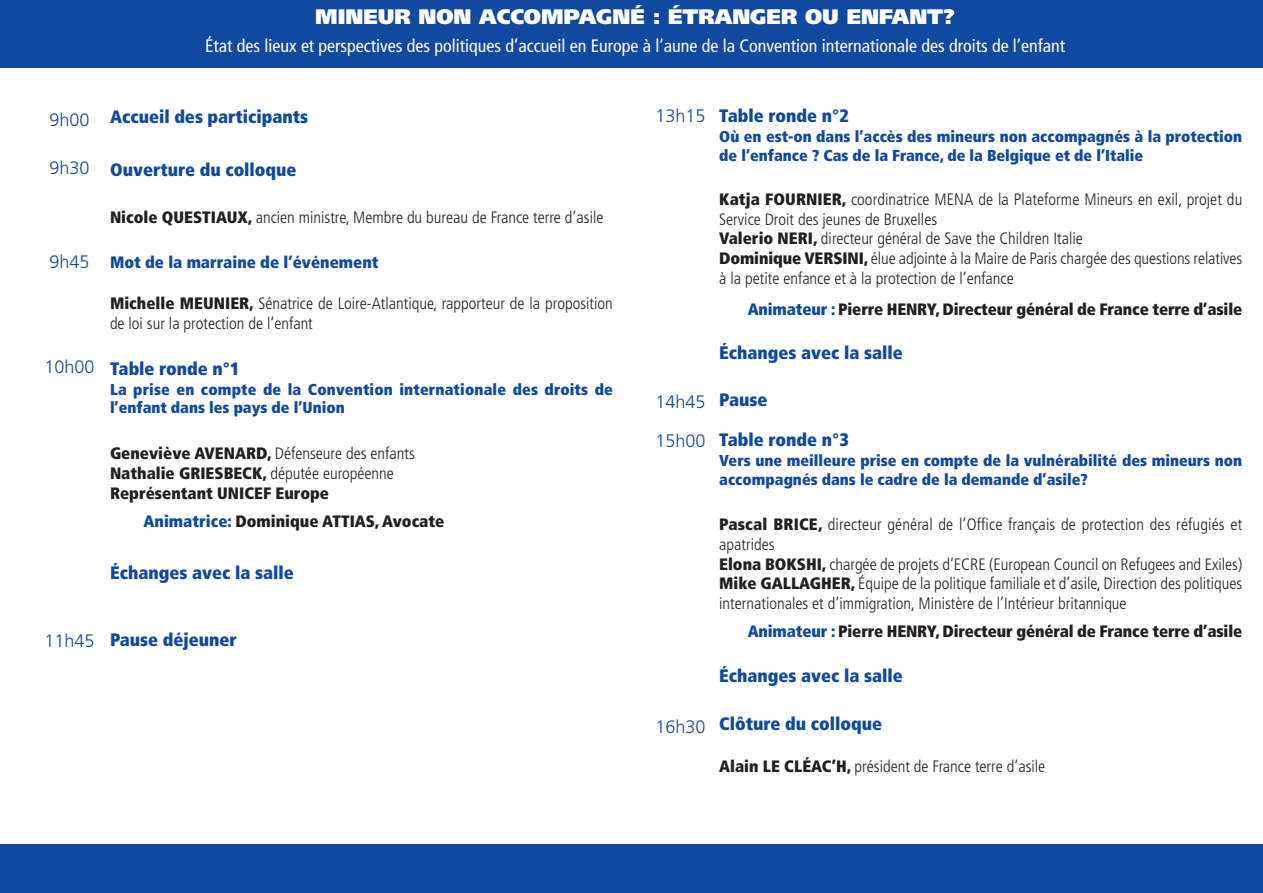
<style>
.page{position:relative;width:1263px;height:893px;background:#fff}
.page>*{position:absolute;margin:0;border:0;box-sizing:border-box;transform-origin:0 0}
.t1{font:900 21px "Frutiger LT";color:#fff}
.t2{font:900 condensed 18px "Frutiger LT";color:#10499d}
.t3{font:condensed 18px "Frutiger LT";color:#fff}
.t4{font:300 18px/39px "Frutiger LT";color:#10499d}
.t5{font:300 condensed 16.5px/19.8px "Frutiger LT";color:#231f20}
.t6{font:900 condensed 16.5px/19.8px "Frutiger LT";letter-spacing:-.01em;color:#231f20}
.t7{font:900 condensed 16.5px "Frutiger LT";color:#10499d}
.t8{font:900 condensed 15.75px/18.9px "Frutiger LT";color:#10499d}
.s1{font-weight:900}
.s2{font-weight:300}
.s3{color:#10499d}
</style>
<div class="page">
<div style="left:0;top:0;width:1263px;height:67px;background:#10499d"></div>
<div style="left:0;top:844px;width:1263px;height:49px;background:#10499d"></div>
<p class="t1" style="left:315px;top:5px;width:642px">MINEUR NON ACCOMPAGNÉ : ÉTRANGER OU ENFANT?</p>
<p class="t3" style="left:205px;top:35px;width:862px">État des lieux et perspectives des politiques d’accueil en Europe à l’aune de la Convention internationale des droits de l’enfant</p>
<p class="t4" style="left:49px;top:100px;width:42px">9h00</p>
<p class="t4" style="left:49px;top:148px;width:42px">9h30</p>
<p class="t4" style="left:49px;top:242px;width:42px">9h45</p>
<p class="t4" style="left:44px;top:347px;width:52px">10h00</p>
<p class="t2" style="left:110px;top:110px;width:200px">Accueil des participants</p>
<p class="t2" style="left:110px;top:162px;width:188px">Ouverture du colloque</p>
<p class="t5" style="left:110px;top:208px;width:495px"><span class="s1">Nicole QUESTIAUX,</span> ancien ministre, Membre du bureau de France terre d’asile</p>
<p class="t7" style="left:110px;top:256px;width:270px">Mot de la marraine de l’événement</p>
<p class="t5" style="left:110px;top:295px;width:504px"><span class="s1">Michelle MEUNIER,</span> Sénatrice de Loire-Atlantique, rapporteur de la proposition de loi sur la protection de l’enfant</p>
<p class="t2" style="left:110px;top:361px;width:131px">Table ronde n°1</p>
<p class="t8" style="left:110px;top:381px;width:504px">La prise en compte de la Convention internationale des droits de l’enfant dans les pays de l’Union</p>
<p class="t6" style="left:110px;top:445px;width:306px">Geneviève AVENARD, <span class="s2">Défenseure des enfants<br></span>Nathalie GRIESBECK, <span class="s2">députée européenne<br></span>Représentant UNICEF Europe</p>
<p class="t6" style="left:144px;top:512px;width:302px"><span class="s3">Animatrice:</span> Dominique ATTIAS, Avocate</p>
<p class="t2" style="left:110px;top:565px;width:185px">Échanges avec la salle</p>
<p class="t4" style="left:44px;top:621px;width:52px">11h45</p>
<p class="t2" style="left:110px;top:632px;width:128px">Pause déjeuner</p>
<p class="t4" style="left:655px;top:96px;width:52px">13h15</p>
<p class="t4" style="left:655px;top:382px;width:52px">14h45<br>15h00</p>
<p class="t4" style="left:655px;top:707px;width:52px">16h30</p>
<p class="t2" style="left:719px;top:109px;width:131px">Table ronde n°2</p>
<p class="t8" style="left:719px;top:129px;width:524px">Où en est-on dans l’accès des mineurs non accompagnés à la protection de l’enfance ? Cas de la France, de la Belgique et de l’Italie</p>
<p class="t5" style="left:719px;top:191px;width:525px"><span class="s1">Katja FOURNIER,</span> coordinatrice MENA de la Plateforme Mineurs en exil, projet du Service Droit des jeunes de Bruxelles<br><span class="s1">Valerio NERI,</span> directeur général de Save the Children Italie<br><span class="s1">Dominique VERSINI,</span> élue adjointe à la Maire de Paris chargée des questions relatives à la petite enfance et à la protection de l’enfance</p>
<p class="t6" style="left:748px;top:300px;width:496px"><span class="s3">Animateur :</span> Pierre HENRY, Directeur général de France terre d’asile</p>
<p class="t2" style="left:719px;top:346px;width:185px">Échanges avec la salle</p>
<p class="t2" style="left:719px;top:393px;width:50px">Pause</p>
<p class="t2" style="left:719px;top:432px;width:131px">Table ronde n°3</p>
<p class="t8" style="left:719px;top:452px;width:524px">Vers une meilleure prise en compte de la vulnérabilité des mineurs non accompagnés dans le cadre de la demande d’asile?</p>
<p class="t5" style="left:719px;top:516px;width:524px"><span class="s1">Pascal BRICE,</span> directeur général de l’Office français de protection des réfugiés et apatrides<br><span class="s1">Elona BOKSHI,</span> chargée de projets d’ECRE (European Council on Refugees and Exiles)<br><span class="s1">Mike GALLAGHER,</span> Équipe de la politique familiale et d’asile, Direction des politiques internationales et d’immigration, Ministère de l’Intérieur britannique</p>
<p class="t6" style="left:748px;top:623px;width:496px"><span class="s3">Animateur :</span> Pierre HENRY, Directeur général de France terre d’asile</p>
<p class="t2" style="left:719px;top:668px;width:185px">Échanges avec la salle</p>
<p class="t2" style="left:719px;top:716px;width:164px">Clôture du colloque</p>
<p class="t5" style="left:719px;top:758px;width:328px"><span class="s1">Alain LE CLÉAC’H,</span> président de France terre d’asile</p>
</div>
